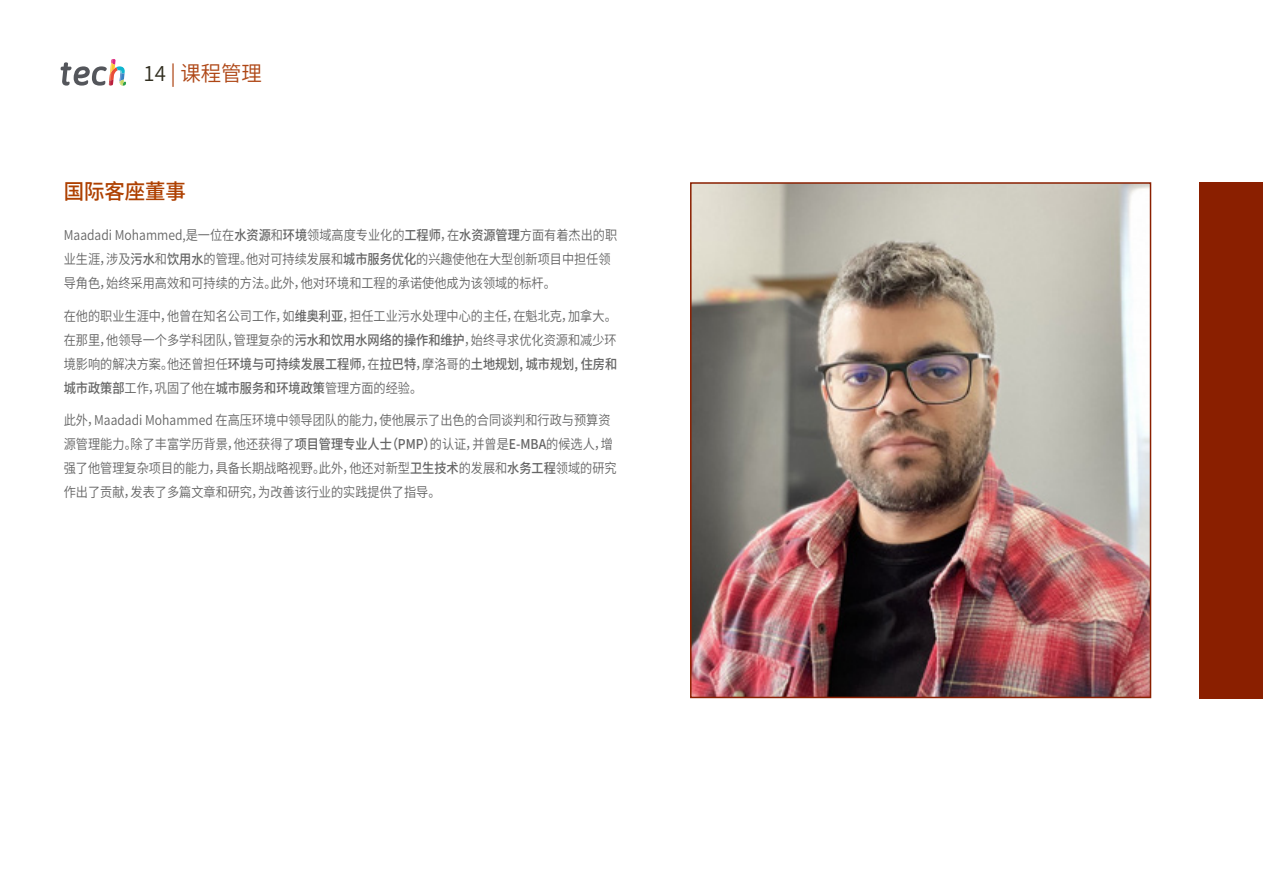
<style>
.page{position:relative;width:1263px;height:893px;background:#fff}
.page>*{position:absolute;margin:0;border:0;box-sizing:border-box;transform-origin:0 0}
.t1{font:21px "Source Han Sans CN";color:#ae4615}
.t2{font:500 21px "Source Han Sans CN";color:#ae4001}
.t3{font:13.5px/24px "Source Han Sans CN";color:#656565;scale:.9 1}
.s1{color:#312e20}
.s2{font-weight:500}
</style>
<div class="page">
<div style="left:1199px;top:182px;width:64px;height:516px;background:#8a1f00"></div>
<img style="left:693px;top:185px;width:455px;height:510px">
<div style="left:690px;top:182px;width:461px;height:516px;border:2px solid #8a1f00"></div>
<svg style="left:61px;top:59px;width:65px;height:27px"></svg>
<h1 class="t1" style="left:144px;top:61px;width:120px"><span class="s1">14</span> | 课程管理</h1>
<h1 class="t2" style="left:64px;top:179px;width:124px">国际客座董事</h1>
<p class="t3" style="left:64px;top:224px;width:616px">Maadadi Mohammed,是一位在<span class="s2">水资源</span>和<span class="s2">环境</span>领域高度专业化的<span class="s2">工程师</span>，在<span class="s2">水资源管理</span>方面有着杰出的职业生涯，涉及<span class="s2">污水</span>和<span class="s2">饮用水</span>的管理。他对可持续发展和<span class="s2">城市服务优化</span>的兴趣使他在大型创新项目中担任领导角色，始终采用高效和可持续的方法。此外，他对环境和工程的承诺使他成为该领域的标杆。</p>
<p class="t3" style="left:64px;top:304px;width:616px;text-align:justify">在他的职业生涯中，他曾在知名公司工作，如<span class="s2">维奥利亚</span>，担任工业污水处理中心的主任，在魁北克，加拿大。在那里，他领导一个多学科团队，管理复杂的<span class="s2">污水和饮用水网络的操作和维护</span>，始终寻求优化资源和减少环境影响的解决方案。他还曾担任<span class="s2">环境与可持续发展工程师</span>，在<span class="s2">拉巴特</span>，摩洛哥的<span class="s2">土地规划, 城市规划, 住房和城市政策部</span>工作，巩固了他在<span class="s2">城市服务和环境政策</span>管理方面的经验。</p>
<p class="t3" style="left:64px;top:409px;width:616px">此外，Maadadi Mohammed 在高压环境中领导团队的能力，使他展示了出色的合同谈判和行政与预算资源管理能力。除了丰富学历背景，他还获得了<span class="s2">项目管理专业人士（PMP）</span>的认证，并曾是<span class="s2">E-MBA</span>的候选人，增强了他管理复杂项目的能力，具备长期战略视野。此外，他还对新型<span class="s2">卫生技术</span>的发展和<span class="s2">水务工程</span>领域的研究作出了贡献，发表了多篇文章和研究，为改善该行业的实践提供了指导。</p>
</div>
